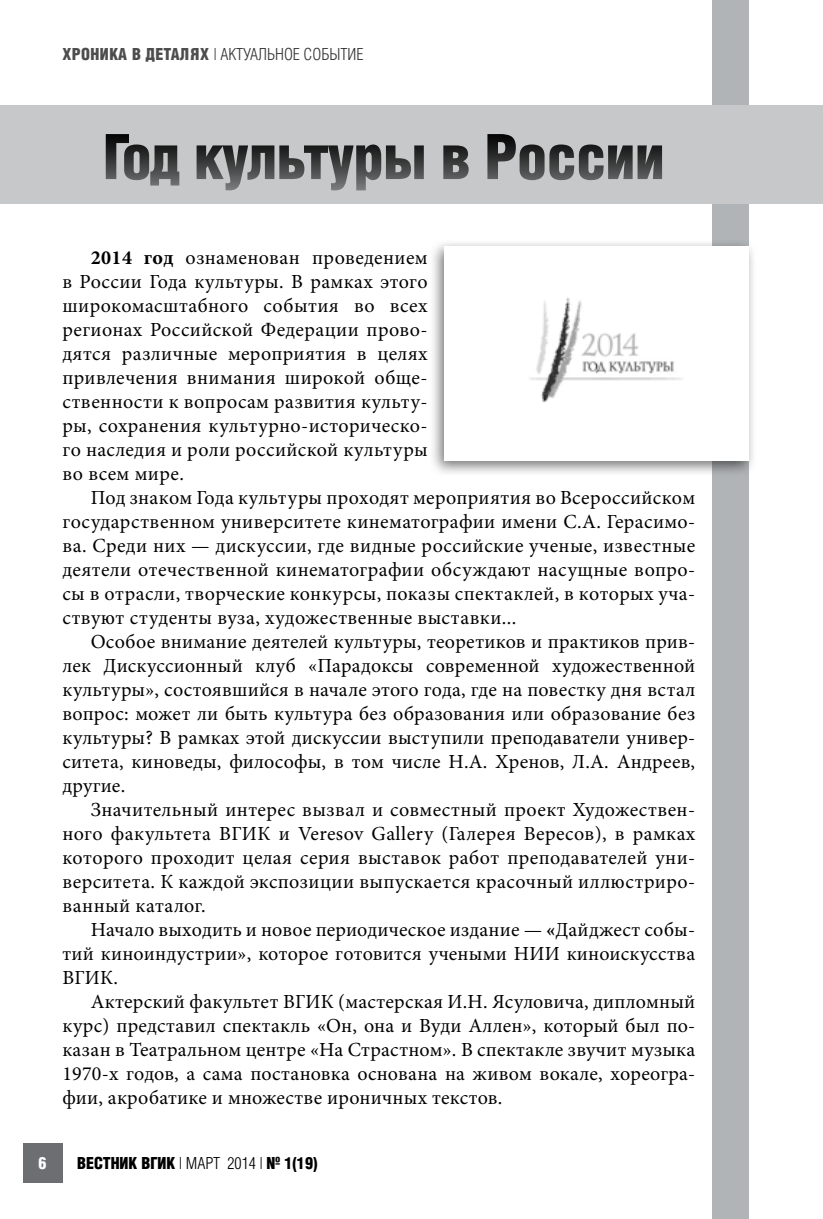
<style>
.page{position:relative;width:823px;height:1219px;background:#fff}
.page>*{position:absolute;margin:0;border:0;box-sizing:border-box;transform-origin:0 0}
.t1{font:700 60px "AG Letterica Cond L";letter-spacing:-.01em;color:#000}
.t2{font:20px "Minion Pro";letter-spacing:.02em;color:#000}
.t3{font:16px "AG Letterica Cond L";color:#333}
.t4{font:700 16px "AG Letterica Cond L";color:#000}
.t5{font:700 16px "AG Letterica Cond L";color:#fff}
.s1{font-weight:700;color:#4d4d4d}
.s2{font-weight:700}
.s3{font-weight:400}
</style>
<div class="page">
<div style="left:23px;top:1143px;width:39px;height:40px;background:#6d6e71"></div>
<hr style="left:822px;top:0;width:1px;height:1219px;background:#b1b4b6">
<hr style="left:822px;top:135px;width:1px;height:1084px;background:#939598">
<div style="left:711px;top:0;width:36px;height:1219px;background:#b1b4b6"></div>
<div style="left:0;top:106px;width:822px;height:98px;background:#c7c8ca"></div>
<div style="left:429px;top:239px;width:327px;height:238px;background:#000;opacity:.54"></div>
<img style="left:444px;top:246px;width:303px;height:214px">
<p class="t3" style="left:62px;top:44px;width:302px"><span class="s1">ХРОНИКА В ДЕТАЛЯХ</span> | АКТУАЛЬНОЕ СОБЫТИЕ</p>
<h1 class="t1" style="left:103px;top:121px;width:562px">Год культуры в России</h1>
<p class="t2" style="left:91px;top:244px;width:338px"><span class="s2">2014 год</span> ознаменован проведением</p>
<p class="t2" style="left:62px;top:268px;width:366px">в России Года культуры. В рамках этого</p>
<p class="t2" style="left:62px;top:292px;width:366px">широкомасштабного события во всех</p>
<p class="t2" style="left:62px;top:316px;width:366px">регионах Российской Федерации прово-</p>
<p class="t2" style="left:62px;top:340px;width:366px">дятся различные мероприятия в целях</p>
<p class="t2" style="left:62px;top:364px;width:366px">привлечения внимания широкой обще-</p>
<p class="t2" style="left:62px;top:388px;width:366px">ственности к вопросам развития культу-</p>
<p class="t2" style="left:62px;top:412px;width:366px">ры, сохранения культурно-историческо-</p>
<p class="t2" style="left:62px;top:436px;width:366px">го наследия и роли российской культуры</p>
<p class="t2" style="left:62px;top:460px;width:123px">во всем мире.</p>
<p class="t2" style="left:91px;top:484px;width:605px">Под знаком Года культуры проходят мероприятия во Всероссийском</p>
<p class="t2" style="left:62px;top:508px;width:634px">государственном университете кинематографии имени С.А. Герасимо-</p>
<p class="t2" style="left:62px;top:532px;width:634px">ва. Среди них — дискуссии, где видные российские ученые, известные</p>
<p class="t2" style="left:62px;top:556px;width:634px">деятели отечественной кинематографии обсуждают насущные вопро-</p>
<p class="t2" style="left:62px;top:580px;width:634px">сы в отрасли, творческие конкурсы, показы спектаклей, в которых уча-</p>
<p class="t2" style="left:62px;top:604px;width:455px">ствуют студенты вуза, художественные выставки...</p>
<p class="t2" style="left:91px;top:628px;width:605px">Особое внимание деятелей культуры, теоретиков и практиков прив-</p>
<p class="t2" style="left:62px;top:652px;width:634px">лек Дискуссионный клуб «Парадоксы современной художественной</p>
<p class="t2" style="left:62px;top:676px;width:634px">культуры», состоявшийся в начале этого года, где на повестку дня встал</p>
<p class="t2" style="left:62px;top:700px;width:634px">вопрос: может ли быть культура без образования или образование без</p>
<p class="t2" style="left:62px;top:724px;width:634px">культуры? В рамках этой дискуссии выступили преподаватели универ-</p>
<p class="t2" style="left:62px;top:748px;width:634px">ситета, киноведы, философы, в том числе Н.А. Хренов, Л.А. Андреев,</p>
<p class="t2" style="left:62px;top:772px;width:64px">другие.</p>
<p class="t2" style="left:91px;top:796px;width:605px">Значительный интерес вызвал и совместный проект Художествен-</p>
<p class="t2" style="left:62px;top:820px;width:634px">ного факультета ВГИК и Veresov Gallery (Галерея Вересов), в рамках</p>
<p class="t2" style="left:62px;top:844px;width:634px">которого проходит целая серия выставок работ преподавателей уни-</p>
<p class="t2" style="left:62px;top:868px;width:634px">верситета. К каждой экспозиции выпускается красочный иллюстриро-</p>
<p class="t2" style="left:62px;top:892px;width:145px">ванный каталог.</p>
<p class="t2" style="left:91px;top:916px;width:605px">Начало выходить и новое периодическое издание — <span class="s2">«</span>Дайджест собы-</p>
<p class="t2" style="left:62px;top:940px;width:634px">тий киноиндустрии», которое готовится учеными НИИ киноискусства</p>
<p class="t2" style="left:62px;top:964px;width:57px">ВГИК.</p>
<p class="t2" style="left:91px;top:988px;width:605px">Актерский факультет ВГИК (мастерская И.Н. Ясуловича, дипломный</p>
<p class="t2" style="left:62px;top:1012px;width:634px">курс) представил спектакль «Он, она и Вуди Аллен», который был по-</p>
<p class="t2" style="left:62px;top:1036px;width:634px">казан в Театральном центре «На Страстном». В спектакле звучит музыка</p>
<p class="t2" style="left:62px;top:1060px;width:634px">1970-х годов, а сама постановка основана на живом вокале, хореогра-</p>
<p class="t2" style="left:62px;top:1084px;width:441px">фии, акробатике и множестве ироничных текстов.</p>
<p class="t5" style="left:38px;top:1153px;width:9px">6</p>
<p class="t4" style="left:77px;top:1153px;width:242px">ВЕСТНИК ВГИК <span class="s3">| МАРТ 2014 |</span> № 1(19)</p>
</div>
